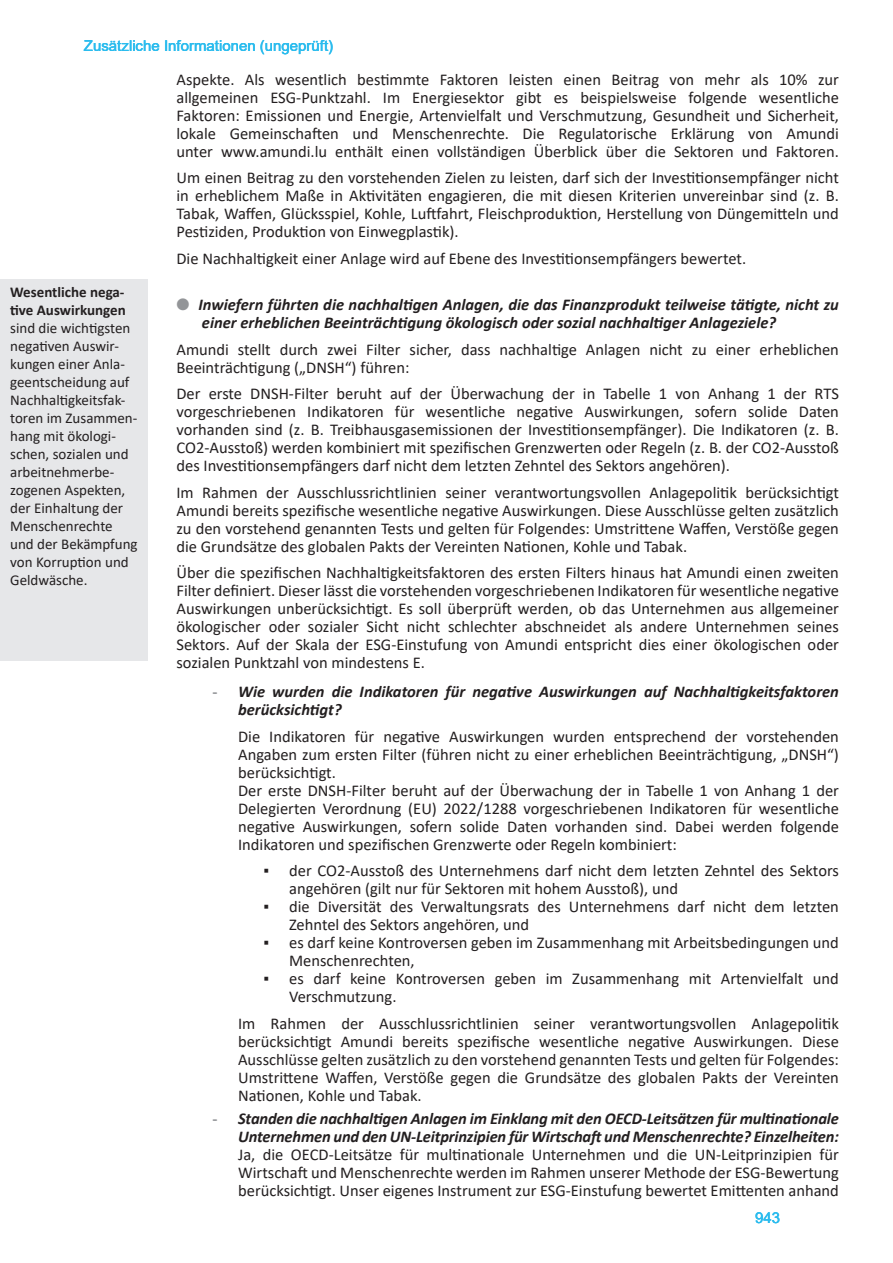
<style>
.page{position:relative;width:893px;height:1263px;background:#fff}
.page>*{position:absolute;margin:0;border:0;box-sizing:border-box;transform-origin:0 0}
.t1{font:16.5px/18px "Calibri";color:#231f20;text-align:justify}
.t2{font:italic 700 16.5px/18px "Calibri";color:#231f20}
.t3{font:15px/18px "Calibri";color:#231f20}
.t4{font:15px "Arial";color:#2bbcee}
.t5{font:700 15px/18px "Calibri";color:#231f20}
.s1{color:#939598}
.s2{font-style:normal;color:#939598}
</style>
<div class="page">
<div style="left:0;top:280px;width:148px;height:381px;background:#e6e7e9"></div>
<p class="t4" style="left:84px;top:36px;width:251px">Zusätzliche Informationen (ungeprüft)</p>
<p class="t1" style="left:176px;top:70px;width:664px">Aspekte. Als wesentlich bestimmte Faktoren leisten einen Beitrag von mehr als 10% zur allgemeinen ESG-Punktzahl. Im Energiesektor gibt es beispielsweise folgende wesentliche Faktoren: Emissionen und Energie, Artenvielfalt und Verschmutzung, Gesundheit und Sicherheit, lokale Gemeinschaften und Menschenrechte. Die Regulatorische Erklärung von Amundi unter www.amundi.lu enthält einen vollständigen Überblick über die Sektoren und Faktoren.</p>
<p class="t1" style="left:176px;top:168px;width:664px">Um einen Beitrag zu den vorstehenden Zielen zu leisten, darf sich der Investitionsempfänger nicht in erheblichem Maße in Aktivitäten engagieren, die mit diesen Kriterien unvereinbar sind (z. B.<br>Tabak, Waffen, Glücksspiel, Kohle, Luftfahrt, Fleischproduktion, Herstellung von Düngemitteln und Pestiziden, Produktion von Einwegplastik).</p>
<p class="t1" style="left:176px;top:249px;width:571px">Die Nachhaltigkeit einer Anlage wird auf Ebene des Investitionsempfängers bewertet.</p>
<p class="t5" style="left:10px;top:283px;width:117px">Wesentliche nega&shy;tive Auswirkungen</p>
<p class="t3" style="left:10px;top:319px;width:129px">sind die wichtigsten negativen Auswir&shy;kungen einer Anla&shy;geentscheidung auf<br>Nachhaltigkeitsfak&shy;toren im Zusammen&shy;hang mit ökologi&shy;schen, sozialen und arbeitnehmerbe&shy;zogenen Aspekten, der Einhaltung der<br>Menschenrechte und der Bekämpfung von Korruption und<br>Geldwäsche.</p>
<p class="t2" style="left:202px;top:295px;width:638px;text-indent:-26px"><span class="s1">●</span> Inwiefern führten die nachhaltigen Anlagen, die das Finanzprodukt teilweise tätigte, nicht zu einer erheblichen Beeinträchtigung ökologisch oder sozial nachhaltiger Anlageziele?</p>
<p class="t1" style="left:176px;top:340px;width:664px">Amundi stellt durch zwei Filter sicher, dass nachhaltige Anlagen nicht zu einer erheblichen<br>Beeinträchtigung („DNSH“) führen:</p>
<p class="t1" style="left:176px;top:384px;width:664px">Der erste DNSH-Filter beruht auf der Überwachung der in Tabelle 1 von Anhang 1 der RTS vorgeschriebenen Indikatoren für wesentliche negative Auswirkungen, sofern solide Daten vorhanden sind (z. B. Treibhausgasemissionen der Investitionsempfänger). Die Indikatoren (z. B.<br>CO2-Ausstoß) werden kombiniert mit spezifischen Grenzwerten oder Regeln (z. B. der CO2-Ausstoß des Investitionsempfängers darf nicht dem letzten Zehntel des Sektors angehören).</p>
<p class="t1" style="left:176px;top:483px;width:664px">Im Rahmen der Ausschlussrichtlinien seiner verantwortungsvollen Anlagepolitik berücksichtigt Amundi bereits spezifische wesentliche negative Auswirkungen. Diese Ausschlüsse gelten zusätzlich zu den vorstehend genannten Tests und gelten für Folgendes: Umstrittene Waffen, Verstöße gegen die Grundsätze des globalen Pakts der Vereinten Nationen, Kohle und Tabak.</p>
<p class="t1" style="left:176px;top:563px;width:664px">Über die spezifischen Nachhaltigkeitsfaktoren des ersten Filters hinaus hat Amundi einen zweiten Filter definiert. Dieser lässt die vorstehenden vorgeschriebenen Indikatoren für wesentliche negative Auswirkungen unberücksichtigt. Es soll überprüft werden, ob das Unternehmen aus allgemeiner ökologischer oder sozialer Sicht nicht schlechter abschneidet als andere Unternehmen seines Sektors. Auf der Skala der ESG-Einstufung von Amundi entspricht dies einer ökologischen oder sozialen Punktzahl von mindestens E.</p>
<p class="t2" style="left:238px;top:682px;width:602px;text-indent:-26px"><span class="s2">-</span> Wie wurden die Indikatoren für negative Auswirkungen auf Nachhaltigkeitsfaktoren berücksichtigt?</p>
<p class="t1" style="left:238px;top:727px;width:602px;text-align:left">Die Indikatoren für negative Auswirkungen wurden entsprechend der vorstehenden Angaben zum ersten Filter (führen nicht zu einer erheblichen Beeinträchtigung, „DNSH“) berücksichtigt.<br>Der erste DNSH-Filter beruht auf der Überwachung der in Tabelle 1 von Anhang 1 der Delegierten Verordnung (EU) 2022/1288 vorgeschriebenen Indikatoren für wesentliche negative Auswirkungen, sofern solide Daten vorhanden sind. Dabei werden folgende Indikatoren und spezifischen Grenzwerte oder Regeln kombiniert:</p>
<p class="t1" style="left:289px;top:861px;width:551px;text-indent:-26px">▪ der CO2-Ausstoß des Unternehmens darf nicht dem letzten Zehntel des Sektors angehören (gilt nur für Sektoren mit hohem Ausstoß), und</p>
<p class="t1" style="left:289px;top:897px;width:551px;text-indent:-26px">▪ die Diversität des Verwaltungsrats des Unternehmens darf nicht dem letzten<br>Zehntel des Sektors angehören, und</p>
<p class="t1" style="left:289px;top:933px;width:551px;text-indent:-26px">▪ es darf keine Kontroversen geben im Zusammenhang mit Arbeitsbedingungen und<br>Menschenrechten,</p>
<p class="t1" style="left:289px;top:969px;width:551px;text-indent:-26px">▪ es darf keine Kontroversen geben im Zusammenhang mit Artenvielfalt und<br>Verschmutzung.</p>
<p class="t1" style="left:238px;top:1014px;width:602px">Im Rahmen der Ausschlussrichtlinien seiner verantwortungsvollen Anlagepolitik berücksichtigt Amundi bereits spezifische wesentliche negative Auswirkungen. Diese Ausschlüsse gelten zusätzlich zu den vorstehend genannten Tests und gelten für Folgendes:<br>Umstrittene Waffen, Verstöße gegen die Grundsätze des globalen Pakts der Vereinten Nationen, Kohle und Tabak.</p>
<p class="t2" style="left:213px;top:1109px;width:628px;text-align:right"><span class="s2">-</span> Standen die nachhaltigen Anlagen im Einklang mit den OECD-Leitsätzen für multinationale<br>Unternehmen und den UN-Leitprinzipien für Wirtschaft und Menschenrechte? Einzelheiten:</p>
<p class="t1" style="left:238px;top:1145px;width:602px">Ja, die OECD-Leitsätze für multinationale Unternehmen und die UN-Leitprinzipien für Wirtschaft und Menschenrechte werden im Rahmen unserer Methode der ESG-Bewertung berücksichtigt. Unser eigenes Instrument zur ESG-Einstufung bewertet Emittenten anhand</p>
<p class="t4" style="left:755px;top:1207px;width:27px">943</p>
</div>
